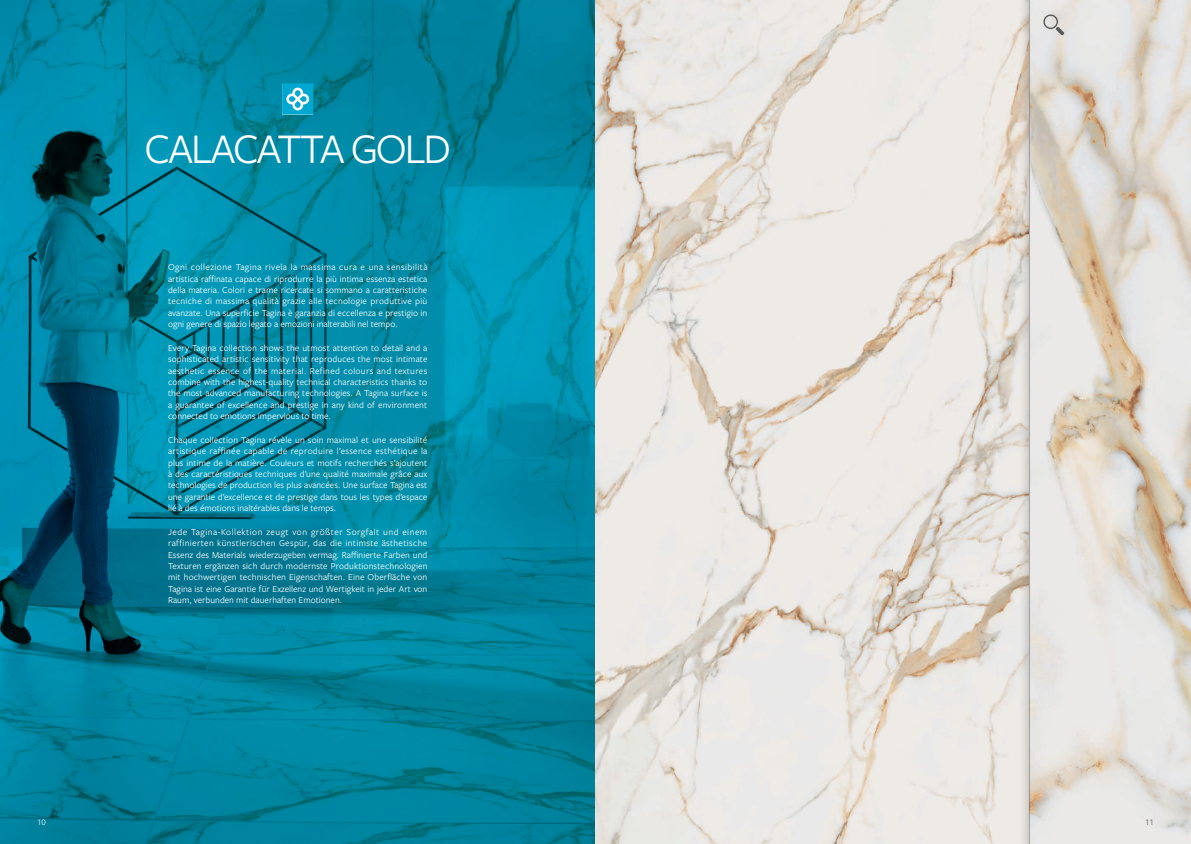
<style>
.page{position:relative;width:1191px;height:844px;background:#fff}
.page>*{position:absolute;margin:0;border:0;box-sizing:border-box;transform-origin:0 0}
.t1{font:43.75px "Freight Sans Pro";letter-spacing:-.05em;color:#fff}
.t2{font:9.45px/11.4px "Freight Sans Pro";color:#fff;text-align:justify}
.t3{font:8.75px "Freight Sans Pro";color:#fff}
.t4{font:8.75px "Freight Sans Pro";color:#57585a}
</style>
<div class="page">
<img style="left:0;top:0;width:1018px;height:843px">
<div style="left:1018px;top:0;width:173px;height:843px;background:#231f20;opacity:.2"></div>
<svg style="left:1029px;top:0;width:162px;height:843px;background:#e1dcd4"></svg>
<svg style="left:1043px;top:14px;width:21px;height:21px"></svg>
<svg style="left:282px;top:83px;width:31px;height:32px"></svg>
<h1 class="t1" style="left:145px;top:120px;width:308px">CALACATTA GOLD</h1>
<p class="t2" style="left:168px;top:261px;width:261px">Ogni collezione Tagina rivela la massima cura e una sensibilità artistica raffinata capace di riprodurre la più intima essenza estetica della materia. Colori e trame ricercate si sommano a caratteristiche tecniche di massima qualità grazie alle tecnologie produttive più avanzate. Una superficie Tagina è garanzia di eccellenza e prestigio in ogni genere di spazio legato a emozioni inalterabili nel tempo.</p>
<p class="t2" style="left:168px;top:342px;width:261px">Every Tagina collection shows the utmost attention to detail and a sophisticated artistic sensitivity that reproduces the most intimate aesthetic essence of the material. Refined colours and textures combine with the highest-quality technical characteristics thanks to the most advanced manufacturing technologies. A Tagina surface is a guarantee of excellence and prestige in any kind of environment connected to emotions impervious to time.</p>
<p class="t2" style="left:168px;top:433px;width:261px">Chaque collection Tagina révèle un soin maximal et une sensibilité artistique raffinée capable de reproduire l’essence esthétique la plus intime de la matière. Couleurs et motifs recherchés s’ajoutent à des caractéristiques techniques d’une qualité maximale grâce aux technologies de production les plus avancées. Une surface Tagina est une garantie d’excellence et de prestige dans tous les types d’espace lié à des émotions inaltérables dans le temps.</p>
<p class="t2" style="left:168px;top:525px;width:261px">Jede Tagina-Kollektion zeugt von größter Sorgfalt und einem raffinierten künstlerischen Gespür, das die intimste ästhetische Essenz des Materials wiederzugeben vermag. Raffinierte Farben und Texturen ergänzen sich durch modernste Produktionstechnologien mit hochwertigen technischen Eigenschaften. Eine Oberfläche von Tagina ist eine Garantie für Exzellenz und Wertigkeit in jeder Art von Raum, verbunden mit dauerhaften Emotionen.</p>
<p class="t3" style="left:37px;top:816px;width:10px">10</p>
<p class="t4" style="left:1145px;top:816px;width:10px">11</p>
</div>
